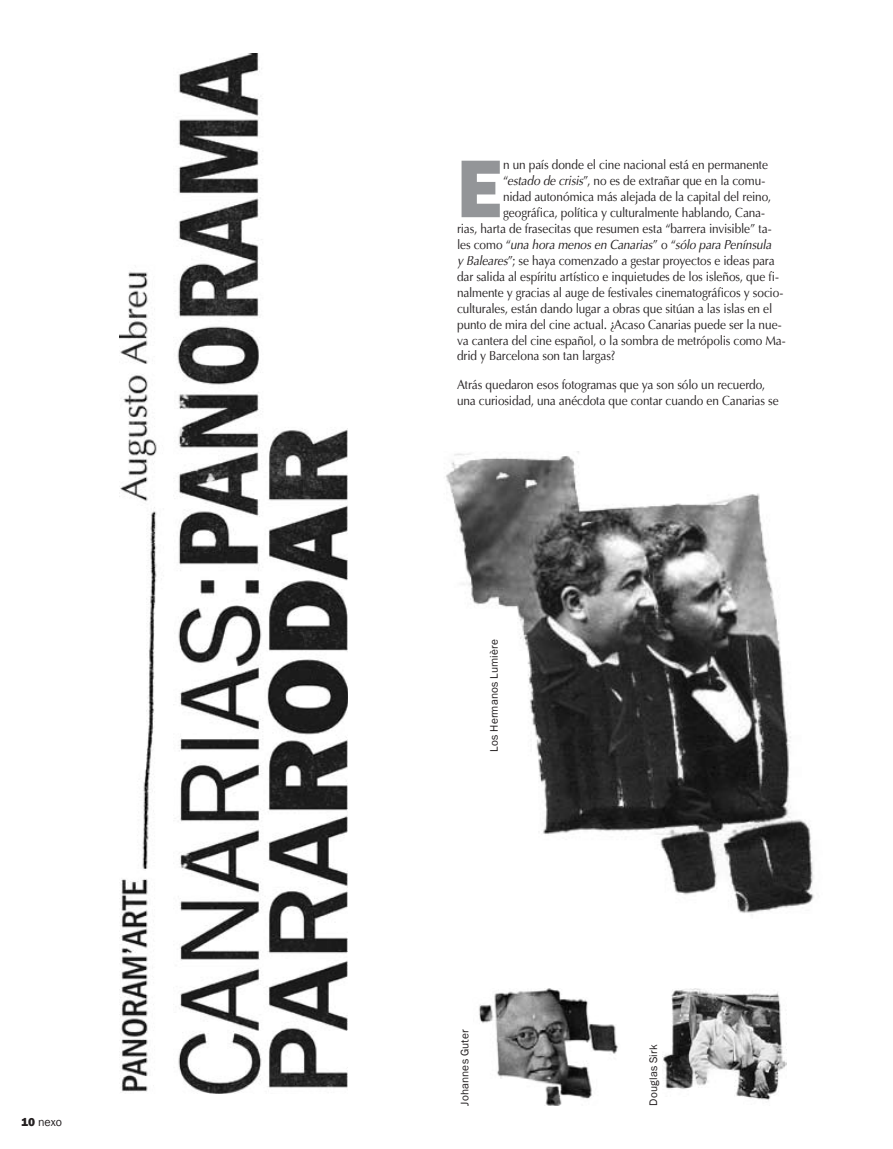
<style>
.page{position:relative;width:893px;height:1149px;background:#fff}
.page>*{position:absolute;margin:0;border:0;box-sizing:border-box;transform-origin:0 0}
.t1{font:800 84.75px "Franklin Gothic";color:#939598;scale:.9 1}
.t2{font:13.2px/15.9px "Ottawa Plain";letter-spacing:-.01em;color:#231f20;scale:.9 1}
.t3{font:italic 13.2px "Ottawa";letter-spacing:-.015em;color:#231f20;scale:.9 1}
.t4{font:12px "Franklin Gothic";color:#231f20}
.t5{font:11.25px "Franklin Gothic";letter-spacing:.01em;color:#231f20}
.s1{font-weight:800}
.s2{font-family:"Ottawa";font-style:italic}
.s3{font-family:"Ottawa Plain";font-style:normal}
</style>
<div class="page">
<img style="left:120px;top:53px;width:228px;height:1039px">
<img style="left:662px;top:988px;width:125px;height:113px">
<img style="left:446px;top:451px;width:368px;height:462px">
<img style="left:479px;top:988px;width:139px;height:116px">
<p class="t4" style="left:21px;top:1114px;width:42px"><span class="s1">10</span> nexo</p>
<h1 class="t1" style="left:457px;top:134px;width:51px">E</h1>
<p class="t2" style="left:503px;top:157px;width:296px">n un país donde el cine nacional está en permanente</p>
<p class="t2" style="left:503px;top:173px;width:293px">“<span class="s2">estado de crisis</span>”, no es de extrañar que en la comu-</p>
<p class="t2" style="left:503px;top:189px;width:299px">nidad autonómica más alejada de la capital del reino,</p>
<p class="t2" style="left:503px;top:205px;width:293px">geográfica, política y culturalmente hablando, Cana-</p>
<p class="t2" style="left:457px;top:221px;width:351px">rias, harta de frasecitas que resumen esta “barrera invisible” ta-</p>
<p class="t3" style="left:457px;top:237px;width:351px"><span class="s3">les como “</span>una hora menos en Canarias<span class="s3">” o “</span>sólo para Península</p>
<p class="t2" style="left:457px;top:252px;width:367px"><span class="s2">y Baleares</span>”; se haya comenzado a gestar proyectos e ideas para dar salida al espíritu artístico e inquietudes de los isleños, que fi&shy;nalmente y gracias al auge de festivales cinematográficos y socio&shy;culturales, están dando lugar a obras que sitúan a las islas en el punto de mira del cine actual. ¿Acaso Canarias puede ser la nue&shy;va cantera del cine español, o la sombra de metrópolis como Ma&shy;drid y Barcelona son tan largas?</p>
<p class="t2" style="left:457px;top:376px;width:359px">Atrás quedaron esos fotogramas que ya son sólo un recuerdo, una curiosidad, una anécdota que contar cuando en Canarias se</p>
<p class="t5" style="left:487px;top:751px;width:113px;rotate:-90deg">Los Hermanos Lumière</p>
<p class="t5" style="left:458px;top:1105px;width:78px;rotate:-90deg">Johannes Guter</p>
<p class="t5" style="left:646px;top:1105px;width:62px;rotate:-90deg">Douglas Sirk</p>
</div>
